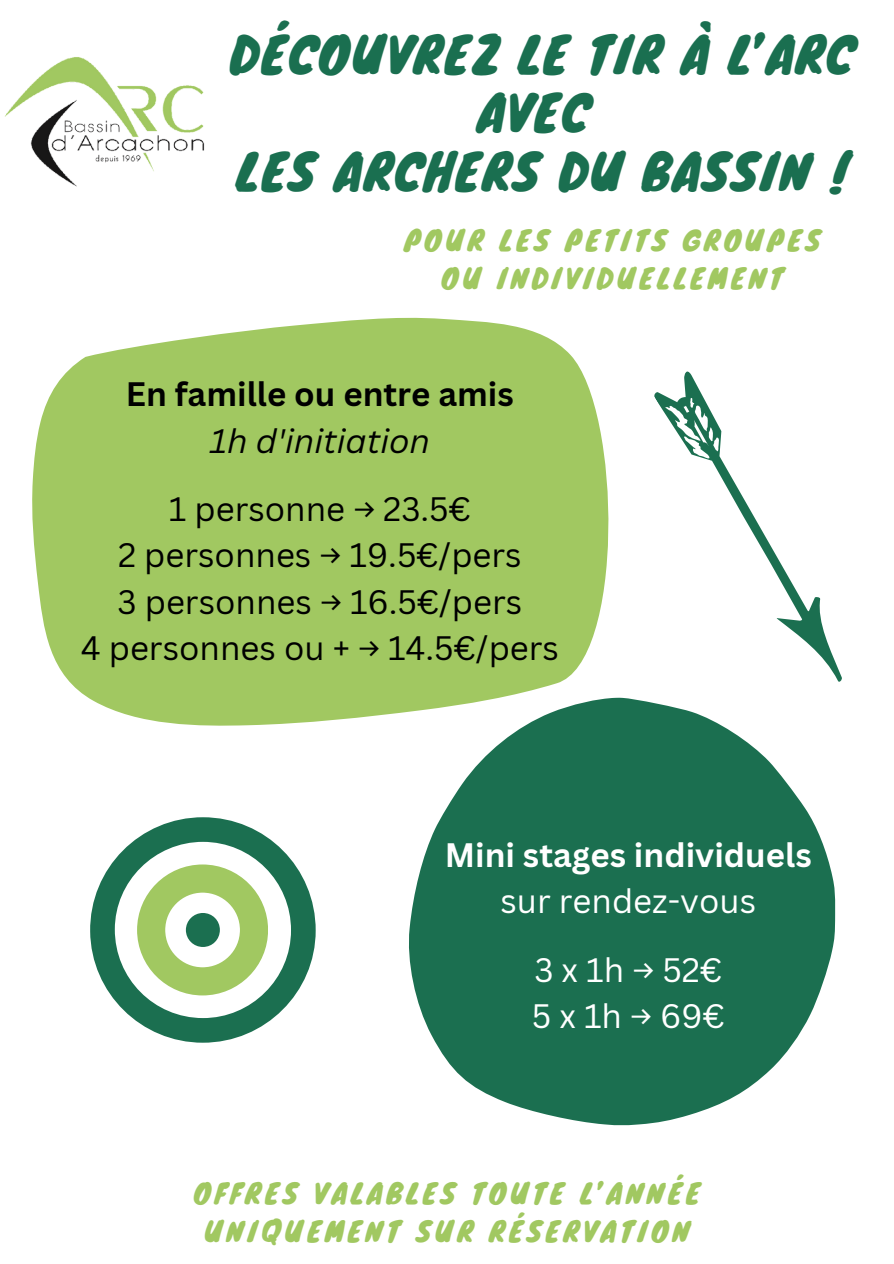
<style>
.page{position:relative;width:894px;height:1264px;background:#fff}
.page>*{position:absolute;margin:0;border:0;box-sizing:border-box;transform-origin:0 0}
.t1{font:48.75px/58.5px "Knewave";letter-spacing:.04em;color:#1a6f50;text-align:center}
.t2{font:33px/46.2px "Canva Sans";color:#000;text-align:center}
.t3{font:700 33px/46.2px "Canva Sans";color:#fff;text-align:center}
.t4{font:700 33px/46.2px "Canva Sans";color:#000;text-align:center}
.t5{font:33px/46.2px "Canva Sans";letter-spacing:.125em;color:#fff}
.t6{font:27.15px/38.2px "Knewave";letter-spacing:.14em;color:#a1c861;text-align:center}
.s1{font-weight:400;font-style:italic}
.s2{font-weight:400}
</style>
<div class="page">
<img style="left:4px;top:57px;width:201px;height:130px">
<svg style="left:32px;top:317px;width:575px;height:408px;background:#aacd70"></svg>
<svg style="left:406px;top:697px;width:429px;height:428px;fill:#1b6f50"></svg>
<svg style="left:654px;top:371px;width:188px;height:311px"></svg>
<svg style="left:90px;top:817px;width:225px;height:225px"></svg>
<svg style="left:137px;top:864px;width:130px;height:131px"></svg>
<h2 class="t1" style="left:230px;top:23px;width:625px">DÉCOUVREZ LE TIR À L’ARC<br>AVEC<br>LES ARCHERS DU BASSIN !</h2>
<h2 class="t6" style="left:404px;top:220px;width:418px">POUR LES PETITS GROUPES<br>OU INDIVIDUELLEMENT</h2>
<h1 class="t4" style="left:126px;top:370px;width:389px">En famille ou entre amis<br><span class="s1">1h d'initiation</span></h1>
<p class="t2" style="left:81px;top:485px;width:479px">1 personne → 23.5€<br>2 personnes → 19.5€/pers<br>3 personnes → 16.5€/pers<br>4 personnes ou + → 14.5€/pers</p>
<p class="t3" style="left:444px;top:831px;width:368px">Mini stages individuels <span class="s2">sur rendez-vous</span></p>
<h2 class="t5" style="left:531px;top:946px;width:194px">3x1h→52€<br>5x1h→69€</h2>
<p class="t6" style="left:193px;top:1173px;width:508px">OFFRES VALABLES TOUTE L’ANNÉE</p>
<p class="t6" style="left:204px;top:1211px;width:486px">UNIQUEMENT SUR RÉSERVATION</p>
</div>
